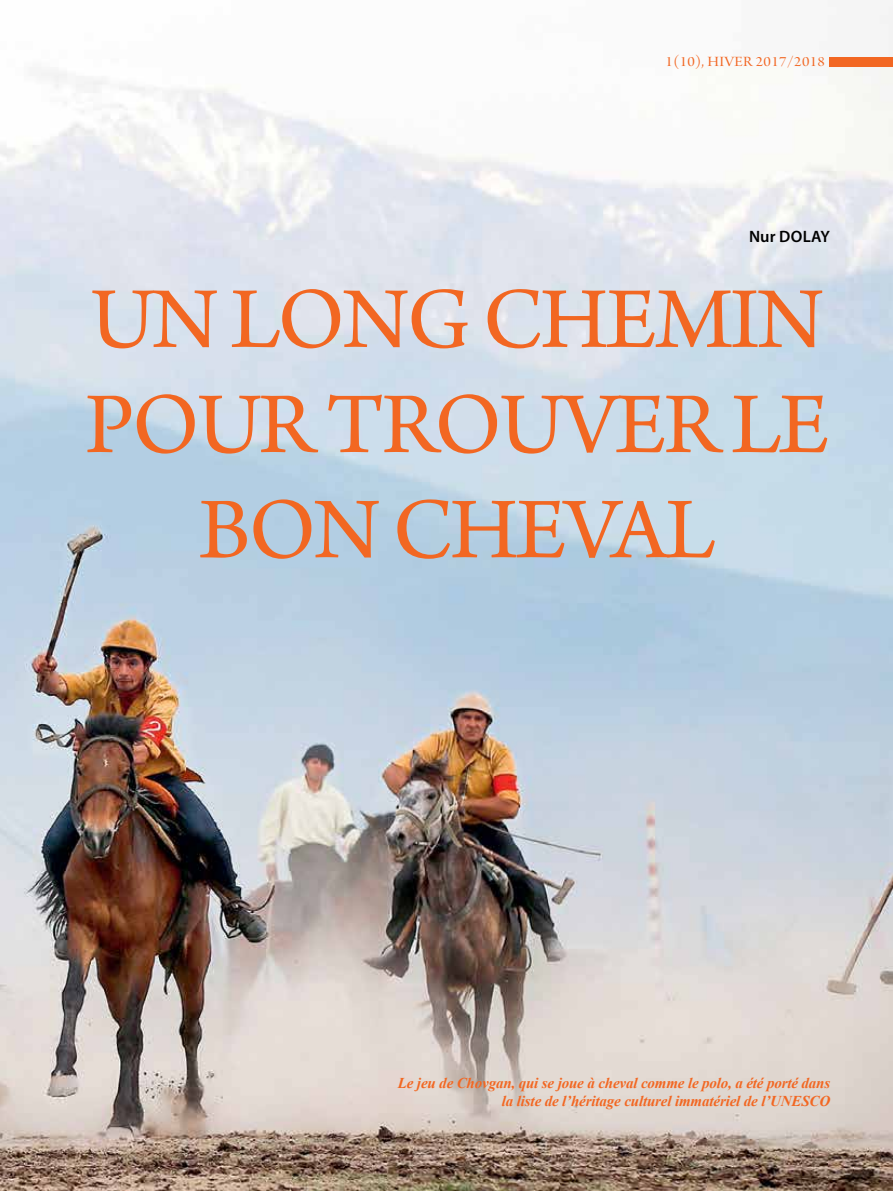
<style>
.page{position:relative;width:893px;height:1191px;background:#fff}
.page>*{position:absolute;margin:0;border:0;box-sizing:border-box;transform-origin:0 0}
.t1{font:91.05px/105.1px "Arno Pro";letter-spacing:-.03em;color:#f26722;text-align:center}
.t2{font:600 16.5px "Myriad Pro";letter-spacing:.01em;color:#000}
.t3{font:italic 700 15px/18px "Times New Roman";letter-spacing:-.01em;color:#f26722;text-align:right}
.t4{font:15px "Arno Pro Display";letter-spacing:.02em;color:#f26722;scale:1.1 1}
</style>
<div class="page">
<img style="left:0;top:6px;width:893px;height:1185px">
<div style="left:829px;top:57px;width:64px;height:9px;background:#f26722"></div>
<p class="t4" style="left:666px;top:53px;width:146px">1(10), HIVER 2017/2018</p>
<p class="t2" style="left:749px;top:226px;width:82px">Nur DOLAY</p>
<h1 class="t1" style="left:85px;top:272px;width:746px">UN LONG CHEMIN<br>POUR TROUVER LE<br>BON CHEVAL</h1>
<p class="t3" style="left:398px;top:1073px;width:434px">Le jeu de Chovgan, qui se joue à cheval comme le polo, a été porté dans la liste de l’héritage culturel immatériel de l’UNESCO</p>
</div>
